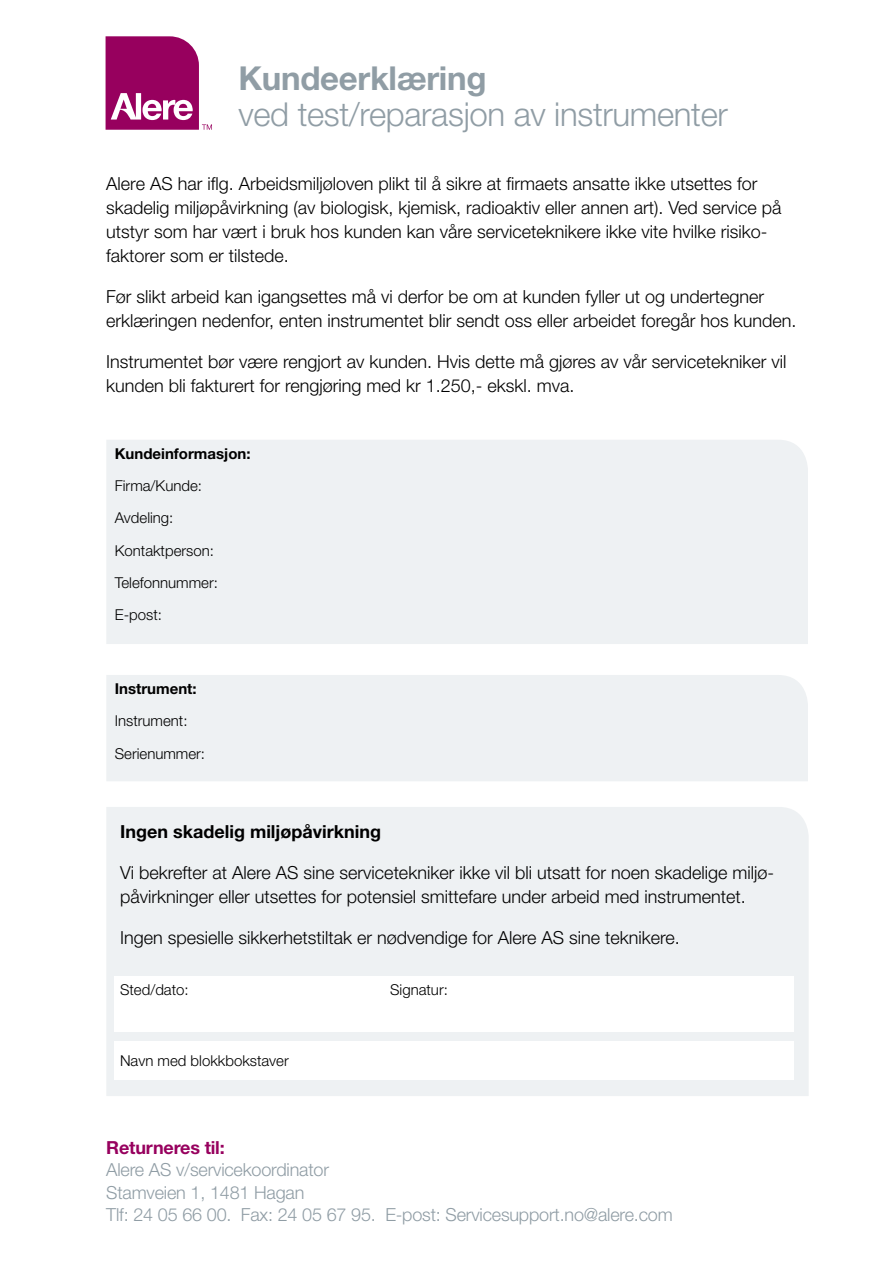
<style>
.page{position:relative;width:893px;height:1263px;background:#fff}
.page>*{position:absolute;margin:0;border:0;box-sizing:border-box;transform-origin:0 0}
.t1{font:300 33px "Helvetica Neue LT Std";letter-spacing:-.01em;color:#909da5}
.t2{font:700 33px "Helvetica Neue LT Std";letter-spacing:-.01em;color:#909da5}
.t3{font:300 18px/24px "Helvetica Neue LT Std";color:#000}
.t4{font:300 18px/22.5px "Helvetica Neue LT Std";letter-spacing:-.01em;color:#909da5}
.t5{font:700 18px "Helvetica Neue LT Std";color:#000}
.t6{font:700 18px "Helvetica Neue LT Std";letter-spacing:-.01em;color:#97005e}
.t7{font:300 15px/32.2px "Helvetica Neue LT Std";color:#000}
.t8{font:700 15px "Helvetica Neue LT Std";color:#000}
</style>
<div class="page">
<div style="left:106px;top:807px;width:703px;height:289px;background:#eef1f3"></div>
<div style="left:115px;top:1041px;width:679px;height:39px;background:#fff"></div>
<svg style="left:106px;top:36px;width:106px;height:94px"></svg>
<div style="left:106px;top:440px;width:702px;height:204px;background:#eef1f3"></div>
<div style="left:106px;top:675px;width:702px;height:106px;background:#eef1f3"></div>
<div style="left:115px;top:976px;width:679px;height:55px;background:#fff"></div>
<h1 class="t2" style="left:238px;top:57px;width:250px">Kundeerklæring</h1>
<h1 class="t1" style="left:238px;top:94px;width:491px">ved test/reparasjon av instrumenter</h1>
<p class="t3" style="left:106px;top:171px;width:677px">Alere AS har iflg. Arbeidsmiljøloven plikt til å sikre at firmaets ansatte ikke utsettes for skadelig miljøpåvirkning (av biologisk, kjemisk, radioaktiv eller annen art). Ved service på utstyr som har vært i bruk hos kunden kan våre serviceteknikere ikke vite hvilke risiko&shy;faktorer som er tilstede.</p>
<p class="t3" style="left:106px;top:284px;width:692px">Før slikt arbeid kan igangsettes må vi derfor be om at kunden fyller ut og undertegner erklæringen nedenfor, enten instrumentet blir sendt oss eller arbeidet foregår hos kunden.</p>
<p class="t3" style="left:106px;top:349px;width:682px">Instrumentet bør være rengjort av kunden. Hvis dette må gjøres av vår servicetekniker vil kunden bli fakturert for rengjøring med kr 1.250,- ekskl. mva.</p>
<p class="t8" style="left:115px;top:444px;width:137px">Kundeinformasjon:</p>
<p class="t7" style="left:115px;top:469px;width:105px">Firma/Kunde:<br>Avdeling:<br>Kontaktperson:<br>Telefonnummer:<br>E-post:</p>
<p class="t8" style="left:115px;top:679px;width:83px">Instrument:</p>
<p class="t7" style="left:115px;top:705px;width:92px">Instrument:<br>Serienummer:</p>
<p class="t5" style="left:120px;top:821px;width:263px">Ingen skadelig miljøpåvirkning</p>
<p class="t3" style="left:120px;top:860px;width:653px">Vi bekrefter at Alere AS sine servicetekniker ikke vil bli utsatt for noen skadelige miljø&shy;påvirkninger eller utsettes for potensiel smittefare under arbeid med instrumentet.</p>
<p class="t3" style="left:120px;top:925px;width:561px">Ingen spesielle sikkerhetstiltak er nødvendige for Alere AS sine teknikere.</p>
<p class="t7" style="left:120px;top:973px;width:70px">Sted/dato:</p>
<p class="t7" style="left:390px;top:973px;width:59px">Signatur:</p>
<p class="t7" style="left:120px;top:1044px;width:170px">Navn med blokkbokstaver</p>
<p class="t6" style="left:106px;top:1136px;width:120px">Returneres til:</p>
<p class="t4" style="left:106px;top:1158px;width:568px">Alere AS v/servicekoordinator<br>Stamveien 1, 1481 Hagan<br>Tlf: 24 05 66 00. Fax: 24 05 67 95. E-post: Servicesupport.no@alere.com</p>
</div>
